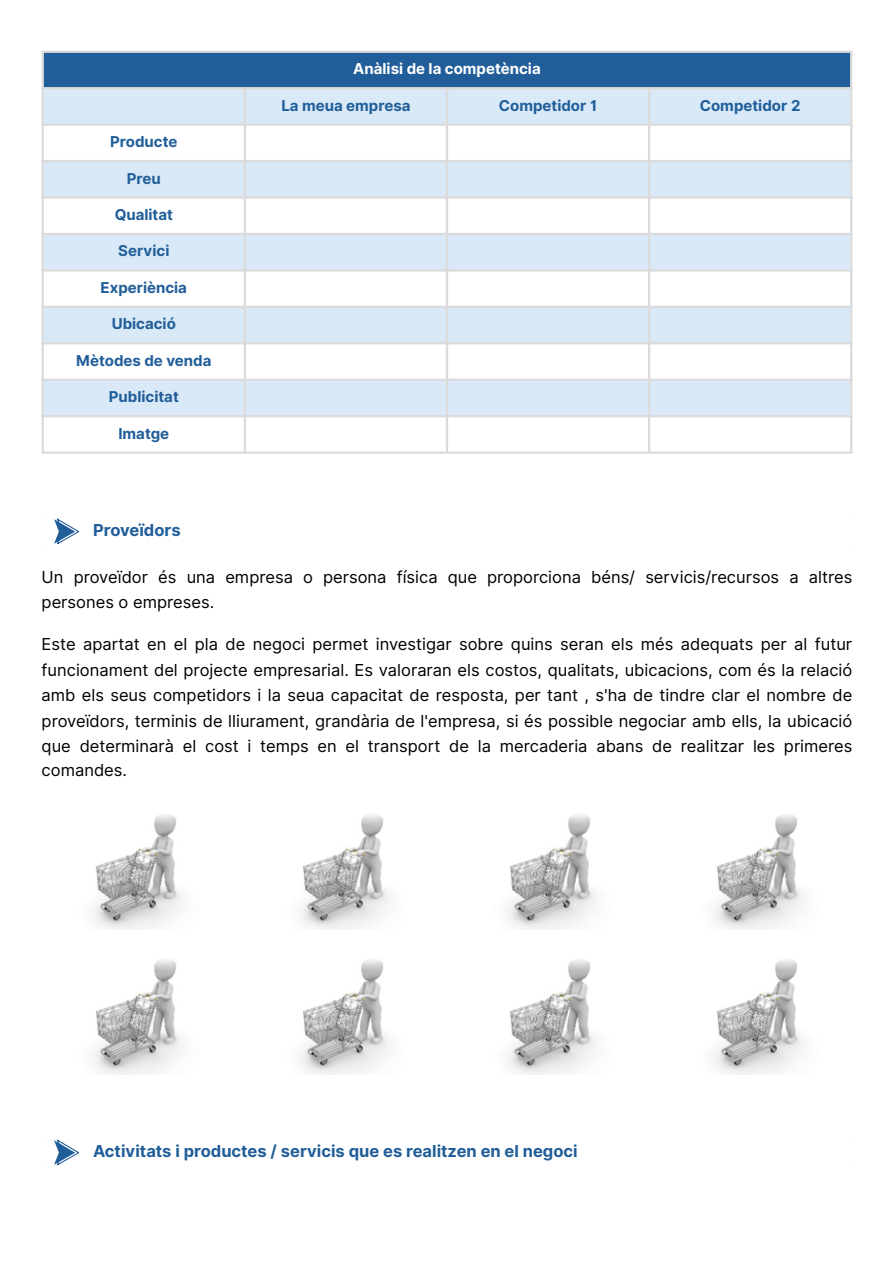
<style>
.page{position:relative;width:894px;height:1263px;background:#fff}
.page>*{position:absolute;margin:0;border:0;box-sizing:border-box;transform-origin:0 0}
.t1{font:16.5px/25.2px "Inter";color:#000}
.t2{font:700 16.5px "Inter";color:#215e99}
.t3{font:700 15px "Inter";color:#215e99}
.t4{font:700 15px "Inter";color:#fff}
</style>
<div class="page">
<div style="left:42px;top:51px;width:809px;height:37px;background:#215e99"></div>
<svg style="left:44px;top:89px;width:805px;height:326px;fill:#dae9f7"></svg>
<hr style="left:42px;top:53px;width:2px;height:398px;background:#dbdbdb">
<hr style="left:244px;top:89px;width:2px;height:362px;background:#dbdbdb">
<hr style="left:446px;top:89px;width:2px;height:362px;background:#dbdbdb">
<hr style="left:647px;top:89px;width:3px;height:362px;background:#dbdbdb">
<hr style="left:849px;top:53px;width:3px;height:398px;background:#dbdbdb">
<hr style="left:42px;top:51px;width:810px;height:2px;background:#dbdbdb">
<hr style="left:42px;top:87px;width:810px;height:2px;background:#dbdbdb">
<hr style="left:42px;top:124px;width:810px;height:2px;background:#dbdbdb">
<hr style="left:42px;top:160px;width:810px;height:2px;background:#dbdbdb">
<hr style="left:42px;top:196px;width:810px;height:3px;background:#dbdbdb">
<hr style="left:42px;top:233px;width:810px;height:2px;background:#dbdbdb">
<hr style="left:42px;top:269px;width:810px;height:3px;background:#dbdbdb">
<hr style="left:42px;top:306px;width:810px;height:2px;background:#dbdbdb">
<hr style="left:42px;top:342px;width:810px;height:2px;background:#dbdbdb">
<hr style="left:42px;top:379px;width:810px;height:2px;background:#dbdbdb">
<hr style="left:42px;top:415px;width:810px;height:2px;background:#dbdbdb">
<hr style="left:42px;top:451px;width:810px;height:3px;background:#dbdbdb">
<svg style="left:54px;top:519px;width:25px;height:24px"></svg>
<img style="left:94px;top:814px;width:87px;height:115px">
<img style="left:301px;top:814px;width:87px;height:115px">
<img style="left:508px;top:814px;width:87px;height:115px">
<img style="left:715px;top:814px;width:87px;height:115px">
<img style="left:94px;top:959px;width:87px;height:115px">
<img style="left:301px;top:959px;width:87px;height:115px">
<img style="left:508px;top:959px;width:87px;height:115px">
<img style="left:715px;top:959px;width:87px;height:115px">
<svg style="left:54px;top:1140px;width:25px;height:25px"></svg>
<p class="t3" style="left:110px;top:133px;width:69px">Producte</p>
<p class="t3" style="left:127px;top:169px;width:36px">Preu</p>
<p class="t3" style="left:115px;top:206px;width:60px">Qualitat</p>
<p class="t3" style="left:118px;top:242px;width:53px">Servici</p>
<p class="t3" style="left:101px;top:278px;width:88px">Experiència</p>
<p class="t3" style="left:112px;top:315px;width:66px">Ubicació</p>
<p class="t3" style="left:76px;top:351px;width:137px">Mètodes de venda</p>
<p class="t3" style="left:109px;top:388px;width:71px">Publicitat</p>
<p class="t3" style="left:118px;top:424px;width:52px">Imatge</p>
<p class="t2" style="left:93px;top:520px;width:89px">Proveïdors</p>
<p class="t4" style="left:353px;top:60px;width:189px">Anàlisi de la competència</p>
<p class="t3" style="left:281px;top:96px;width:131px">La meua empresa</p>
<p class="t3" style="left:498px;top:96px;width:100px">Competidor 1</p>
<p class="t3" style="left:699px;top:96px;width:102px">Competidor 2</p>
<p class="t1" style="left:42px;top:564px;width:811px;line-height:24.8px">Un proveïdor és una empresa o persona física que proporciona béns/ servicis/recursos a altres persones o empreses.</p>
<p class="t1" style="left:42px;top:632px;width:811px;text-align:justify">Este apartat en el pla de negoci permet investigar sobre quins seran els més adequats per al futur funcionament del projecte empresarial. Es valoraran els costos, qualitats, ubicacions, com és la relació amb els seus competidors i la seua capacitat de resposta, per tant , s'ha de tindre clar el nombre de proveïdors, terminis de lliurament, grandària de l'empresa, si és possible negociar amb ells, la ubicació que determinarà el cost i temps en el transport de la mercaderia abans de realitzar les primeres comandes.</p>
<p class="t2" style="left:93px;top:1141px;width:486px">Activitats i productes / servicis que es realitzen en el negoci</p>
</div>
